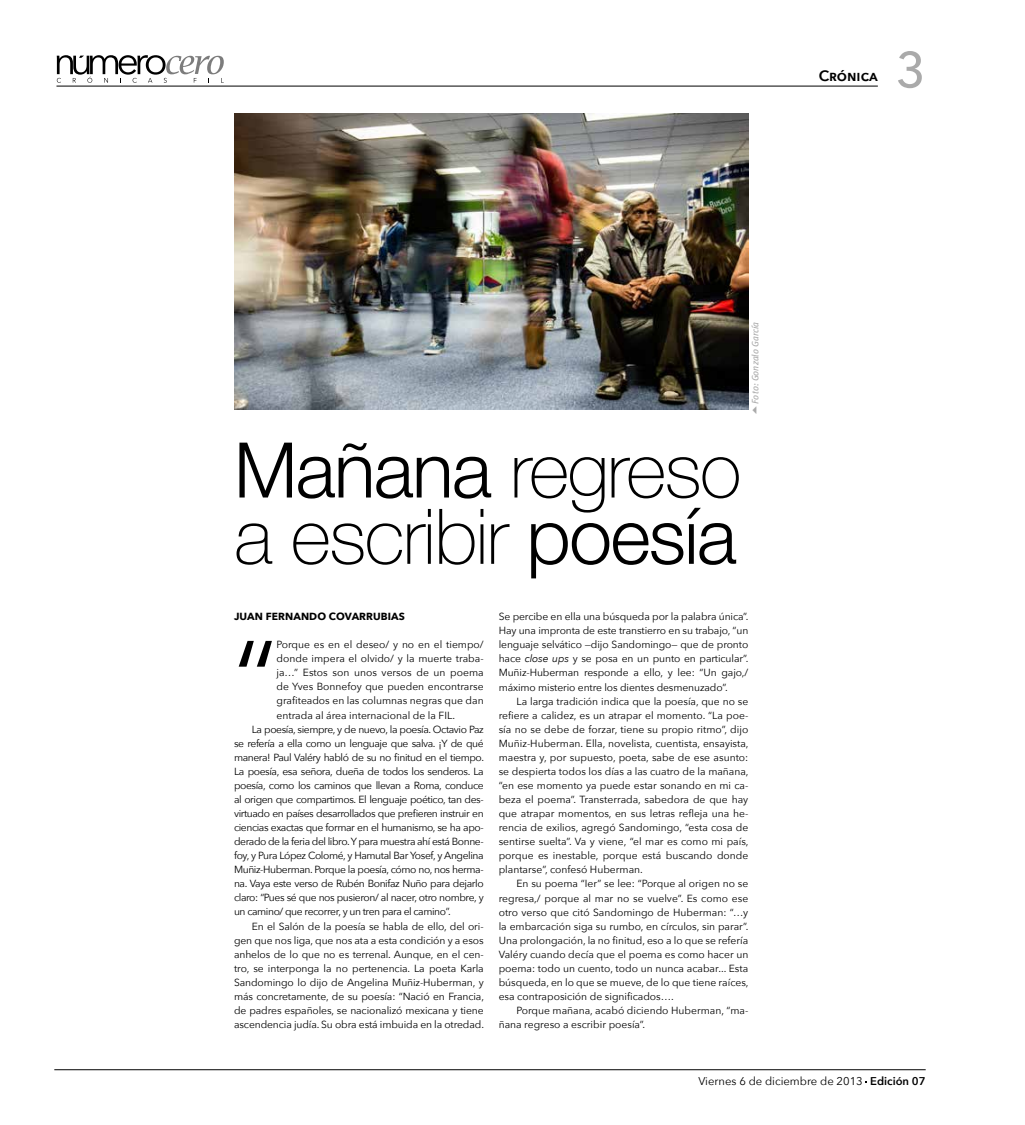
<style>
.page{position:relative;width:1025px;height:1125px;background:#fff}
.page>*{position:absolute;margin:0;border:0;box-sizing:border-box;transform-origin:0 0}
.t1{font:109.62px "Avenir Next";color:#000}
.t2{font:100 76.88px/66.4px "Helvetica Neue";letter-spacing:-.02em;color:#000}
.t3{font:500 50px "Avenir Next";color:#aaa}
.t4{font:600 15px "Avenir Next";color:#000}
.t5{font:11.25px "Avenir Next";color:#000}
.t6{font:10.25px/14.1px "Avenir Next";letter-spacing:-.01em;color:#000;text-align:justify}
.t7{font:10.25px "Avenir Next";letter-spacing:-.04em;color:#000}
.t8{font:700 10.25px "Avenir Next";letter-spacing:.01em;color:#000}
.t9{font:italic 9.38px "Meta Plus";color:#aaa}
.s1{font-weight:300}
.s2{font-style:italic}
.s3{font-weight:600}
</style>
<div class="page">
<hr style="left:56px;top:86px;width:821px;height:1px;background:#000">
<hr style="left:54px;top:1069px;width:871px;height:1px;background:#000">
<svg style="left:57px;top:55px;width:167px;height:28px"></svg>
<img style="left:234px;top:114px;width:514px;height:295px">
<h3 class="t4" style="left:818px;top:63px;width:60px">Crónica</h3>
<h3 class="t3" style="left:895px;top:27px;width:31px">3</h3>
<p class="t9" style="left:749px;top:404px;width:83px;rotate:-90deg">Foto: Gonzalo García</p>
<h2 class="t2" style="left:234px;top:435px;width:508px"><span class="s1">Mañana</span> regreso a escribir <span class="s1">poesía</span></h2>
<p class="t8" style="left:234px;top:608px;width:172px">JUAN FERNANDO COVARRUBIAS</p>
<h1 class="t1" style="left:234px;top:588px;width:44px">“</h1>
<p class="t6" style="left:276px;top:637px;width:208px">Porque es en el deseo/ y no en el tiempo/</p>
<p class="t6" style="left:276px;top:651px;width:208px">donde impera el olvido/ y la muerte traba-</p>
<p class="t6" style="left:276px;top:665px;width:208px">ja…” Estos son unos versos de un poema</p>
<p class="t6" style="left:276px;top:679px;width:208px">de Yves Bonnefoy que pueden encontrarse</p>
<p class="t6" style="left:276px;top:693px;width:208px">grafiteados en las columnas negras que dan</p>
<p class="t6" style="left:276px;top:707px;width:180px">entrada al área internacional de la FIL.</p>
<p class="t7" style="left:252px;top:720px;width:233px">La poesía, siempre, y de nuevo, la poesía. Octavio Paz</p>
<p class="t7" style="left:234px;top:734px;width:251px">se refería a ella como un lenguaje que salva. ¡Y de qué</p>
<p class="t7" style="left:234px;top:749px;width:251px">manera! Paul Valéry habló de su no finitud en el tiempo.</p>
<p class="t7" style="left:234px;top:763px;width:251px">La poesía, esa señora, dueña de todos los senderos. La</p>
<p class="t7" style="left:234px;top:777px;width:251px">poesía, como los caminos que llevan a Roma, conduce</p>
<p class="t7" style="left:234px;top:791px;width:251px">al origen que compartimos. El lenguaje poético, tan des-</p>
<p class="t7" style="left:234px;top:805px;width:251px">virtuado en países desarrollados que prefieren instruir en</p>
<p class="t7" style="left:234px;top:819px;width:251px">ciencias exactas que formar en el humanismo, se ha apo-</p>
<p class="t7" style="left:234px;top:833px;width:251px">derado de la feria del libro. Y para muestra ahí está Bonne-</p>
<p class="t7" style="left:234px;top:847px;width:251px">foy, y Pura López Colomé, y Hamutal Bar Yosef, y Angelina</p>
<p class="t7" style="left:234px;top:861px;width:251px">Muñiz-Huberman. Porque la poesía, cómo no, nos herma-</p>
<p class="t7" style="left:234px;top:875px;width:251px">na. Vaya este verso de Rubén Bonifaz Nuño para dejarlo</p>
<p class="t7" style="left:234px;top:889px;width:251px">claro: “Pues sé que nos pusieron/ al nacer, otro nombre, y</p>
<p class="t7" style="left:234px;top:903px;width:218px">un camino/ que recorrer, y un tren para el camino”.</p>
<p class="t6" style="left:252px;top:918px;width:233px">En el Salón de la poesía se habla de ello, del ori-</p>
<p class="t6" style="left:234px;top:933px;width:251px">gen que nos liga, que nos ata a esta condición y a esos</p>
<p class="t6" style="left:234px;top:947px;width:251px">anhelos de lo que no es terrenal. Aunque, en el cen-</p>
<p class="t6" style="left:234px;top:961px;width:251px">tro, se interponga la no pertenencia. La poeta Karla</p>
<p class="t6" style="left:234px;top:975px;width:251px">Sandomingo lo dijo de Angelina Muñiz-Huberman, y</p>
<p class="t6" style="left:234px;top:989px;width:251px">más concretamente, de su poesía: “Nació en Francia,</p>
<p class="t6" style="left:234px;top:1003px;width:251px">de padres españoles, se nacionalizó mexicana y tiene</p>
<p class="t6" style="left:234px;top:1017px;width:251px">ascendencia judía. Su obra está imbuida en la otredad.</p>
<p class="t6" style="left:498px;top:609px;width:251px">Se percibe en ella una búsqueda por la palabra única”.<br>Hay una impronta de este transtierro en su trabajo, “un lenguaje selvático —dijo Sandomingo— que de pronto hace <span class="s2">close ups</span> y se posa en un punto en particular”.<br>Muñiz-Huberman responde a ello, y lee: “Un gajo,/ máximo misterio entre los dientes desmenuzado”.</p>
<p class="t6" style="left:498px;top:694px;width:251px;text-indent:18px">La larga tradición indica que la poesía, que no se refiere a calidez, es un atrapar el momento. “La poe&shy;sía no se debe de forzar, tiene su propio ritmo”, dijo Muñiz-Huberman. Ella, novelista, cuentista, ensayista, maestra y, por supuesto, poeta, sabe de ese asunto: se despierta todos los días a las cuatro de la mañana, “en ese momento ya puede estar sonando en mi ca&shy;beza el poema”. Transterrada, sabedora de que hay que atrapar momentos, en sus letras refleja una he&shy;rencia de exilios, agregó Sandomingo, “esta cosa de sentirse suelta”. Va y viene, “el mar es como mi país, porque es inestable, porque está buscando donde plantarse”, confesó Huberman.</p>
<p class="t6" style="left:498px;top:876px;width:251px;text-indent:18px">En su poema “Ier” se lee: “Porque al origen no se regresa,/ porque al mar no se vuelve”. Es como ese otro verso que citó Sandomingo de Huberman: “…y la embarcación siga su rumbo, en círculos, sin parar”.<br>Una prolongación, la no finitud, eso a lo que se refería Valéry cuando decía que el poema es como hacer un poema: todo un cuento, todo un nunca acabar... Esta búsqueda, en lo que se mueve, de lo que tiene raíces, esa contraposición de significados….</p>
<p class="t6" style="left:498px;top:1003px;width:251px;text-indent:18px">Porque mañana, acabó diciendo Huberman, “ma&shy;ñana regreso a escribir poesía”.</p>
<p class="t5" style="left:698px;top:1072px;width:229px">Viernes 6 de diciembre de 2013 <span class="s3">Edición 07</span></p>
</div>
